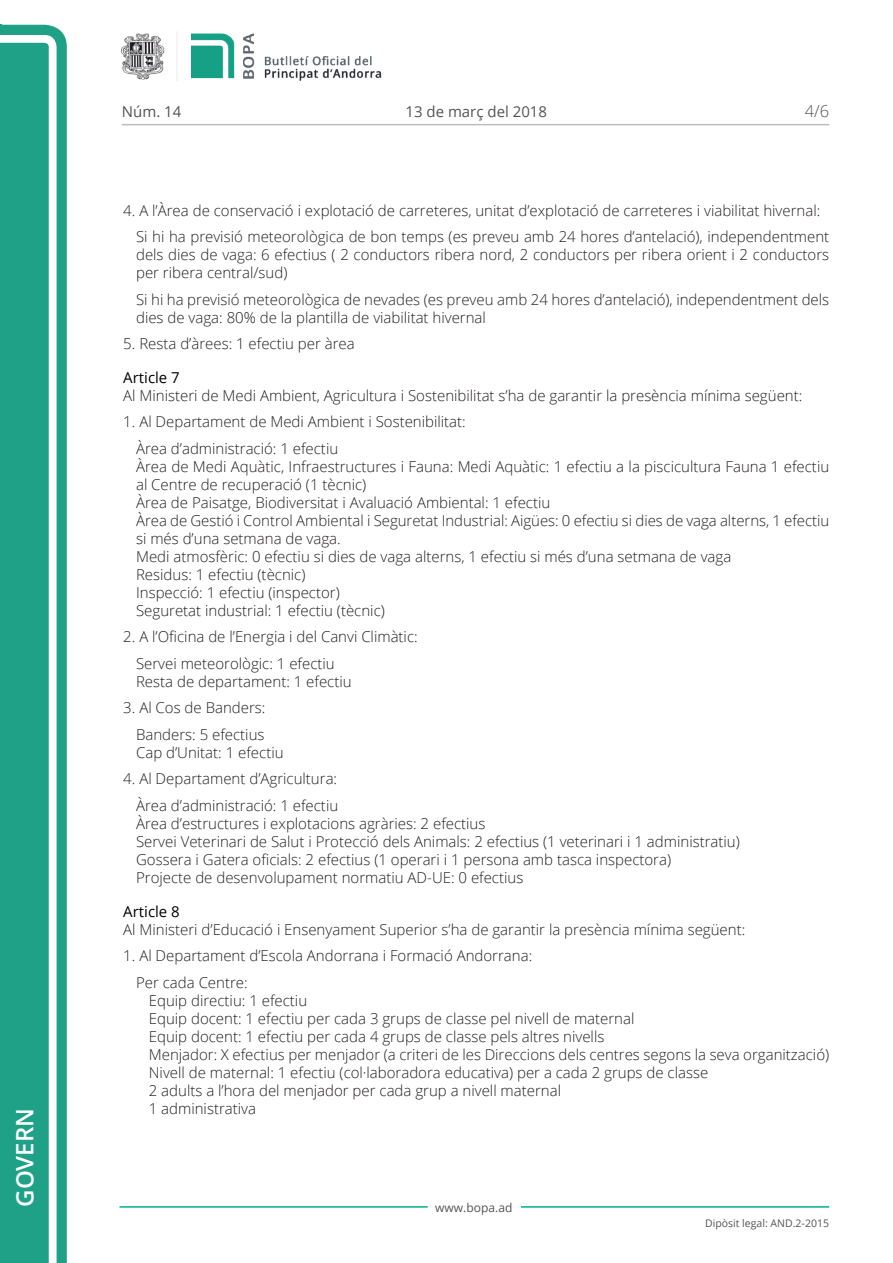
<style>
.page{position:relative;width:893px;height:1263px;background:#fff}
.page>*{position:absolute;margin:0;border:0;box-sizing:border-box;transform-origin:0 0}
.t1{font:600 24px "Open Sans";color:#fff}
.t2{font:300 16.5px "Open Sans";color:#545454}
.Body_text_NOS{font:300 15px/18px "Open Sans";color:#231f20}
.Body_text{font:300 15px "Open Sans";color:#231f20}
.Body_text_i{font:300 15px/18px "Open Sans";color:#231f20;text-align:justify}
.Body_text_nos_ii{font:300 15px "Open Sans";color:#231f20}
.t3{font:15px "Open Sans";color:#545454}
.Titol_7{font:15px "Open Sans";color:#000}
.Body_text_ii{font:300 15px "Open Sans";color:#231f20}
.t4{font:12px "Open Sans";color:#545454}
.t5{font:10.5px "Open Sans";color:#545454}
</style>
<div class="page">
<svg style="left:0;top:25px;width:67px;height:1238px;fill:#1ea187"></svg>
<div style="left:0;top:43px;width:49px;height:1220px;background:#1ea187"></div>
<img style="left:122px;top:32px;width:260px;height:49px">
<hr style="left:119px;top:1206px;width:309px;height:2px;background:#00ae91">
<hr style="left:521px;top:1206px;width:308px;height:2px;background:#00ae91">
<hr style="left:122px;top:124px;width:707px;height:1px;background:#bcbdc0">
<h1 class="t1" style="left:8px;top:1207px;width:100px;rotate:-90deg">Govern</h1>
<p class="t3" style="left:122px;top:102px;width:61px">Núm. 14</p>
<p class="t3" style="left:405px;top:102px;width:143px">13 de març del 2018</p>
<p class="t2" style="left:805px;top:100px;width:26px">4/6</p>
<p class="Body_text" style="left:123px;top:200px;width:698px">4. A l’Àrea de conservació i explotació de carreteres, unitat d’explotació de carreteres i viabilitat hivernal:</p>
<p class="Body_text_i" style="left:136px;top:227px;width:695px">Si hi ha previsió meteorològica de bon temps (es preveu amb 24 hores d’antelació), independentment dels dies de vaga: 6 efectius ( 2 conductors ribera nord, 2 conductors per ribera orient i 2 conductors per ribera central/sud)</p>
<p class="Body_text_i" style="left:136px;top:290px;width:695px">Si hi ha previsió meteorològica de nevades (es preveu amb 24 hores d’antelació), independentment dels dies de vaga: 80% de la plantilla de viabilitat hivernal</p>
<p class="Body_text" style="left:123px;top:333px;width:233px">5. Resta d’àrees: 1 efectiu per àrea</p>
<p class="Titol_7" style="left:123px;top:367px;width:58px">Article 7</p>
<p class="Body_text" style="left:123px;top:385px;width:680px">Al Ministeri de Medi Ambient, Agricultura i Sostenibilitat s’ha de garantir la presència mínima següent:</p>
<p class="Body_text" style="left:123px;top:412px;width:344px">1. Al Departament de Medi Ambient i Sostenibilitat:</p>
<p class="Body_text_NOS" style="left:136px;top:439px;width:204px">Àrea d’administració: 1 efectiu</p>
<p class="Body_text_NOS" style="left:136px;top:457px;width:695px">Àrea de Medi Aquàtic, Infraestructures i Fauna: Medi Aquàtic: 1 efectiu a la piscicultura Fauna 1 efectiu al Centre de recuperació (1 tècnic)</p>
<p class="Body_text_NOS" style="left:136px;top:493px;width:416px">Àrea de Paisatge, Biodiversitat i Avaluació Ambiental: 1 efectiu</p>
<p class="Body_text_NOS" style="left:136px;top:511px;width:695px">Àrea de Gestió i Control Ambiental i Seguretat Industrial: Aigües: 0 efectiu si dies de vaga alterns, 1 efectiu si més d’una setmana de vaga.</p>
<p class="Body_text_NOS" style="left:136px;top:547px;width:597px">Medi atmosfèric: 0 efectiu si dies de vaga alterns, 1 efectiu si més d’una setmana de vaga</p>
<p class="Body_text_NOS" style="left:136px;top:565px;width:171px">Residus: 1 efectiu (tècnic)</p>
<p class="Body_text_NOS" style="left:136px;top:583px;width:205px">Inspecció: 1 efectiu (inspector)</p>
<p class="Body_text_i" style="left:136px;top:601px;width:250px">Seguretat industrial: 1 efectiu (tècnic)</p>
<p class="Body_text" style="left:123px;top:627px;width:296px">2. A l’Oficina de l’Energia i del Canvi Climàtic:</p>
<p class="Body_text_NOS" style="left:136px;top:654px;width:200px">Servei meteorològic: 1 efectiu</p>
<p class="Body_text_i" style="left:136px;top:672px;width:217px">Resta de departament: 1 efectiu</p>
<p class="Body_text" style="left:123px;top:698px;width:144px">3. Al Cos de Banders:</p>
<p class="Body_text_NOS" style="left:136px;top:725px;width:130px">Banders: 5 efectius</p>
<p class="Body_text_i" style="left:136px;top:743px;width:149px">Cap d’Unitat: 1 efectiu</p>
<p class="Body_text" style="left:123px;top:769px;width:215px">4. Al Departament d’Agricultura:</p>
<p class="Body_text_NOS" style="left:136px;top:796px;width:204px">Àrea d’administració: 1 efectiu</p>
<p class="Body_text_NOS" style="left:136px;top:814px;width:351px">Àrea d’estructures i explotacions agràries: 2 efectius</p>
<p class="Body_text_NOS" style="left:136px;top:832px;width:605px">Servei Veterinari de Salut i Protecció dels Animals: 2 efectius (1 veterinari i 1 administratiu)</p>
<p class="Body_text_NOS" style="left:136px;top:850px;width:537px">Gossera i Gatera oficials: 2 efectius (1 operari i 1 persona amb tasca inspectora)</p>
<p class="Body_text_i" style="left:136px;top:868px;width:389px">Projecte de desenvolupament normatiu AD-UE: 0 efectius</p>
<p class="Titol_7" style="left:123px;top:901px;width:58px">Article 8</p>
<p class="Body_text" style="left:123px;top:919px;width:623px">Al Ministeri d’Educació i Ensenyament Superior s’ha de garantir la presència mínima següent:</p>
<p class="Body_text" style="left:123px;top:945px;width:410px">1. Al Departament d’Escola Andorrana i Formació Andorrana:</p>
<p class="Body_text_NOS" style="left:136px;top:973px;width:113px">Per cada Centre:</p>
<p class="Body_text_nos_ii" style="left:149px;top:990px;width:160px">Equip directiu: 1 efectiu</p>
<p class="Body_text_nos_ii" style="left:149px;top:1008px;width:487px">Equip docent: 1 efectiu per cada 3 grups de classe pel nivell de maternal</p>
<p class="Body_text_nos_ii" style="left:149px;top:1026px;width:457px">Equip docent: 1 efectiu per cada 4 grups de classe pels altres nivells</p>
<p class="Body_text_nos_ii" style="left:149px;top:1044px;width:682px">Menjador: X efectius per menjador (a criteri de les Direccions dels centres segons la seva organització)</p>
<p class="Body_text_nos_ii" style="left:149px;top:1062px;width:561px">Nivell de maternal: 1 efectiu (col·laboradora educativa) per a cada 2 grups de classe</p>
<p class="Body_text_nos_ii" style="left:149px;top:1080px;width:414px">2 adults a l’hora del menjador per cada grup a nivell maternal</p>
<p class="Body_text_ii" style="left:149px;top:1098px;width:109px">1 administrativa</p>
<p class="t4" style="left:435px;top:1199px;width:79px">www.bopa.ad</p>
<p class="t5" style="left:705px;top:1216px;width:125px">Dipòsit legal: AND.2-2015</p>
</div>
